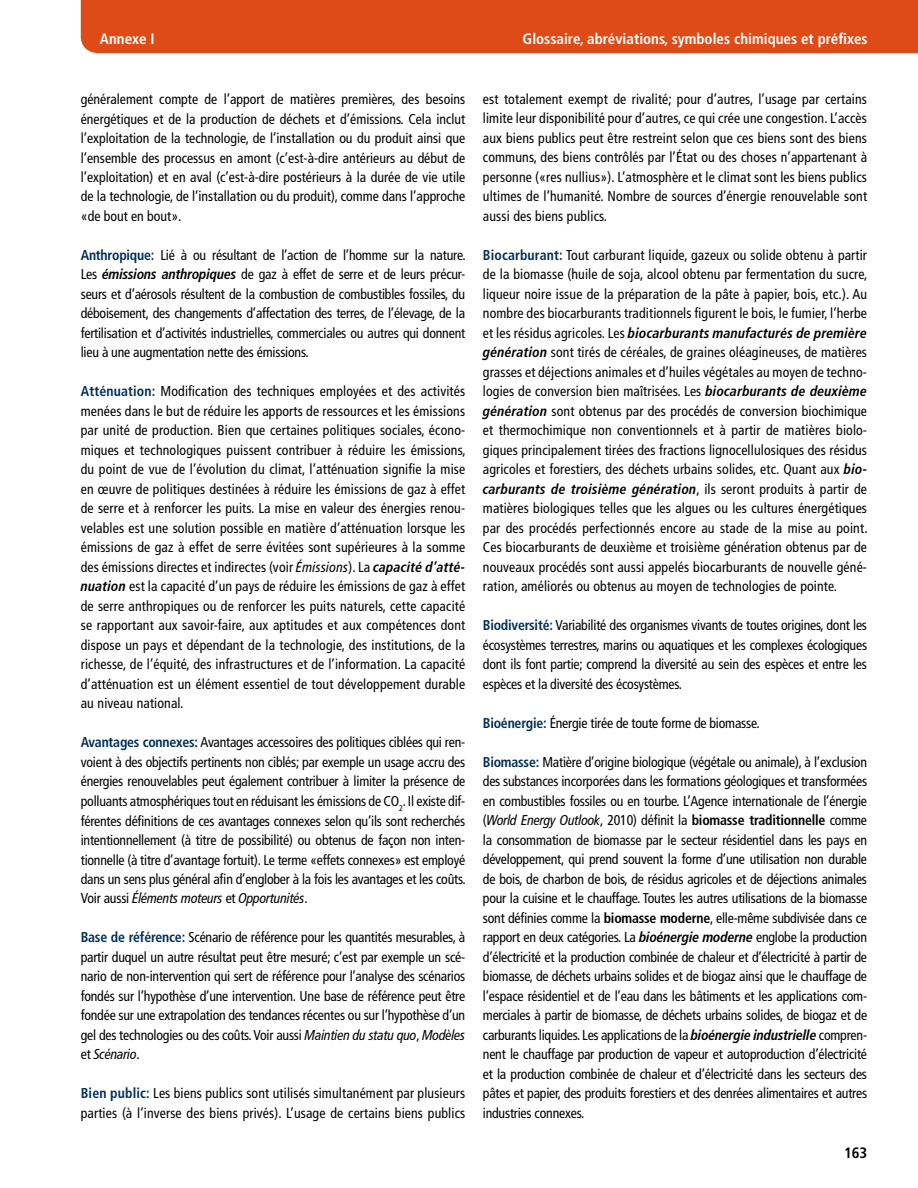
<style>
.page{position:relative;width:918px;height:1188px;background:#fff}
.page>*{position:absolute;margin:0;border:0;box-sizing:border-box;transform-origin:0 0}
.t1{font:700 condensed 15px "Frutiger LT Pro";color:#fff}
.t2{font:700 condensed 15px "Frutiger LT Pro";color:#000}
.t3{font:condensed 14.25px/19.5px "Frutiger LT Pro";color:#000;text-align:justify}
.s1{font-weight:700;color:#002f56}
.s2{font-weight:700;font-style:italic}
.s3{font-style:italic}
.s4{font-weight:700}
</style>
<div class="page">
<div style="left:81px;top:0;width:837px;height:53px;background:#de4b16"></div>
<p class="t1" style="left:100px;top:30px;width:56px">Annexe I</p>
<p class="t1" style="left:523px;top:30px;width:346px">Glossaire, abréviations, symboles chimiques et préfixes</p>
<p class="t3" style="left:81px;top:89px;width:386px">généralement compte de l’apport de matières premières, des besoins énergétiques et de la production de déchets et d’émissions. Cela inclut l’exploitation de la technologie, de l’installation ou du produit ainsi que l’ensemble des processus en amont (c’est-à-dire antérieurs au début de l’exploitation) et en aval (c’est-à-dire postérieurs à la durée de vie utile de la technologie, de l’installation ou du produit), comme dans l’approche «de bout en bout».</p>
<p class="t3" style="left:81px;top:245px;width:387px"><span class="s1">Anthropique:</span> Lié à ou résultant de l’action de l’homme sur la nature.<br>Les <span class="s2">émissions anthropiques</span> de gaz à effet de serre et de leurs précur&shy;seurs et d’aérosols résultent de la combustion de combustibles fossiles, du déboisement, des changements d’affectation des terres, de l’élevage, de la fertilisation et d’activités industrielles, commerciales ou autres qui donnent lieu à une augmentation nette des émissions.</p>
<p class="t3" style="left:81px;top:382px;width:387px"><span class="s1">Atténuation:</span> Modification des techniques employées et des activités menées dans le but de réduire les apports de ressources et les émissions par unité de production. Bien que certaines politiques sociales, écono&shy;miques et technologiques puissent contribuer à réduire les émissions, du point de vue de l’évolution du climat, l’atténuation signifie la mise en œuvre de politiques destinées à réduire les émissions de gaz à effet de serre et à renforcer les puits. La mise en valeur des énergies renou&shy;velables est une solution possible en matière d’atténuation lorsque les émissions de gaz à effet de serre évitées sont supérieures à la somme des émissions directes et indirectes (voir <span class="s3">Émissions</span>). La <span class="s2">capacité d’atté&shy;nuation</span> est la capacité d’un pays de réduire les émissions de gaz à effet de serre anthropiques ou de renforcer les puits naturels, cette capacité se rapportant aux savoir-faire, aux aptitudes et aux compétences dont dispose un pays et dépendant de la technologie, des institutions, de la richesse, de l’équité, des infrastructures et de l’information. La capacité d’atténuation est un élément essentiel de tout développement durable au niveau national.</p>
<p class="t3" style="left:81px;top:733px;width:386px"><span class="s1">Avantages connexes:</span> Avantages accessoires des politiques ciblées qui ren&shy;voient à des objectifs pertinents non ciblés; par exemple un usage accru des énergies renouvelables peut également contribuer à limiter la présence de polluants atmosphériques tout en réduisant les émissions de CO<sub>2</sub>. Il existe dif&shy;férentes définitions de ces avantages connexes selon qu’ils sont recherchés intentionnellement (à titre de possibilité) ou obtenus de façon non inten&shy;tionnelle (à titre d’avantage fortuit). Le terme «effets connexes» est employé dans un sens plus général afin d’englober à la fois les avantages et les coûts.<br>Voir aussi <span class="s3">Éléments moteurs</span> et <span class="s3">Opportunités</span>.</p>
<p class="t3" style="left:81px;top:928px;width:386px"><span class="s1">Base de référence:</span> Scénario de référence pour les quantités mesurables, à partir duquel un autre résultat peut être mesuré; c’est par exemple un scé&shy;nario de non-intervention qui sert de référence pour l’analyse des scénarios fondés sur l’hypothèse d’une intervention. Une base de référence peut être fondée sur une extrapolation des tendances récentes ou sur l’hypothèse d’un gel des technologies ou des coûts. Voir aussi <span class="s3">Maintien du statu quo</span>, <span class="s3">Modèles </span>et <span class="s3">Scénario</span>.</p>
<p class="t3" style="left:81px;top:1084px;width:386px"><span class="s1">Bien public:</span> Les biens publics sont utilisés simultanément par plusieurs parties (à l’inverse des biens privés). L’usage de certains biens publics</p>
<p class="t3" style="left:483px;top:89px;width:386px">est totalement exempt de rivalité; pour d’autres, l’usage par certains limite leur disponibilité pour d’autres, ce qui crée une congestion. L’accès aux biens publics peut être restreint selon que ces biens sont des biens communs, des biens contrôlés par l’État ou des choses n’appartenant à personne («res nullius»). L’atmosphère et le climat sont les biens publics ultimes de l’humanité. Nombre de sources d’énergie renouvelable sont aussi des biens publics.</p>
<p class="t3" style="left:483px;top:245px;width:386px"><span class="s1">Biocarburant:</span> Tout carburant liquide, gazeux ou solide obtenu à partir de la biomasse (huile de soja, alcool obtenu par fermentation du sucre, liqueur noire issue de la préparation de la pâte à papier, bois, etc.). Au nombre des biocarburants traditionnels figurent le bois, le fumier, l’herbe et les résidus agricoles. Les <span class="s2">biocarburants manufacturés de première génération</span> sont tirés de céréales, de graines oléagineuses, de matières grasses et déjections animales et d’huiles végétales au moyen de techno&shy;logies de conversion bien maîtrisées. Les <span class="s2">biocarburants de deuxième génération</span> sont obtenus par des procédés de conversion biochimique et thermochimique non conventionnels et à partir de matières biolo&shy;giques principalement tirées des fractions lignocellulosiques des résidus agricoles et forestiers, des déchets urbains solides, etc. Quant aux <span class="s2">bio&shy;carburants de troisième génération</span>, ils seront produits à partir de matières biologiques telles que les algues ou les cultures énergétiques par des procédés perfectionnés encore au stade de la mise au point.<br>Ces biocarburants de deuxième et troisième génération obtenus par de nouveaux procédés sont aussi appelés biocarburants de nouvelle géné&shy;ration, améliorés ou obtenus au moyen de technologies de pointe.</p>
<p class="t3" style="left:483px;top:616px;width:386px"><span class="s1">Biodiversité:</span> Variabilité des organismes vivants de toutes origines, dont les écosystèmes terrestres, marins ou aquatiques et les complexes écologiques dont ils font partie; comprend la diversité au sein des espèces et entre les espèces et la diversité des écosystèmes.</p>
<p class="t3" style="left:483px;top:713px;width:278px"><span class="s1">Bioénergie:</span> Énergie tirée de toute forme de biomasse.</p>
<p class="t3" style="left:483px;top:752px;width:386px"><span class="s1">Biomasse:</span> Matière d’origine biologique (végétale ou animale), à l’exclusion des substances incorporées dans les formations géologiques et transformées en combustibles fossiles ou en tourbe. L’Agence internationale de l’énergie (<span class="s3">World Energy Outlook</span>, 2010) définit la <span class="s4">biomasse traditionnelle</span> comme la consommation de biomasse par le secteur résidentiel dans les pays en développement, qui prend souvent la forme d’une utilisation non durable de bois, de charbon de bois, de résidus agricoles et de déjections animales pour la cuisine et le chauffage. Toutes les autres utilisations de la biomasse sont définies comme la <span class="s4">biomasse moderne</span>, elle-même subdivisée dans ce rapport en deux catégories. La <span class="s2">bioénergie moderne</span> englobe la production d’électricité et la production combinée de chaleur et d’électricité à partir de biomasse, de déchets urbains solides et de biogaz ainsi que le chauffage de l’espace résidentiel et de l’eau dans les bâtiments et les applications com&shy;merciales à partir de biomasse, de déchets urbains solides, de biogaz et de carburants liquides. Les applications de la <span class="s2">bioénergie industrielle</span> compren&shy;nent le chauffage par production de vapeur et autoproduction d’électricité et la production combinée de chaleur et d’électricité dans les secteurs des pâtes et papier, des produits forestiers et des denrées alimentaires et autres industries connexes.</p>
<p class="t2" style="left:844px;top:1144px;width:25px">163</p>
</div>
